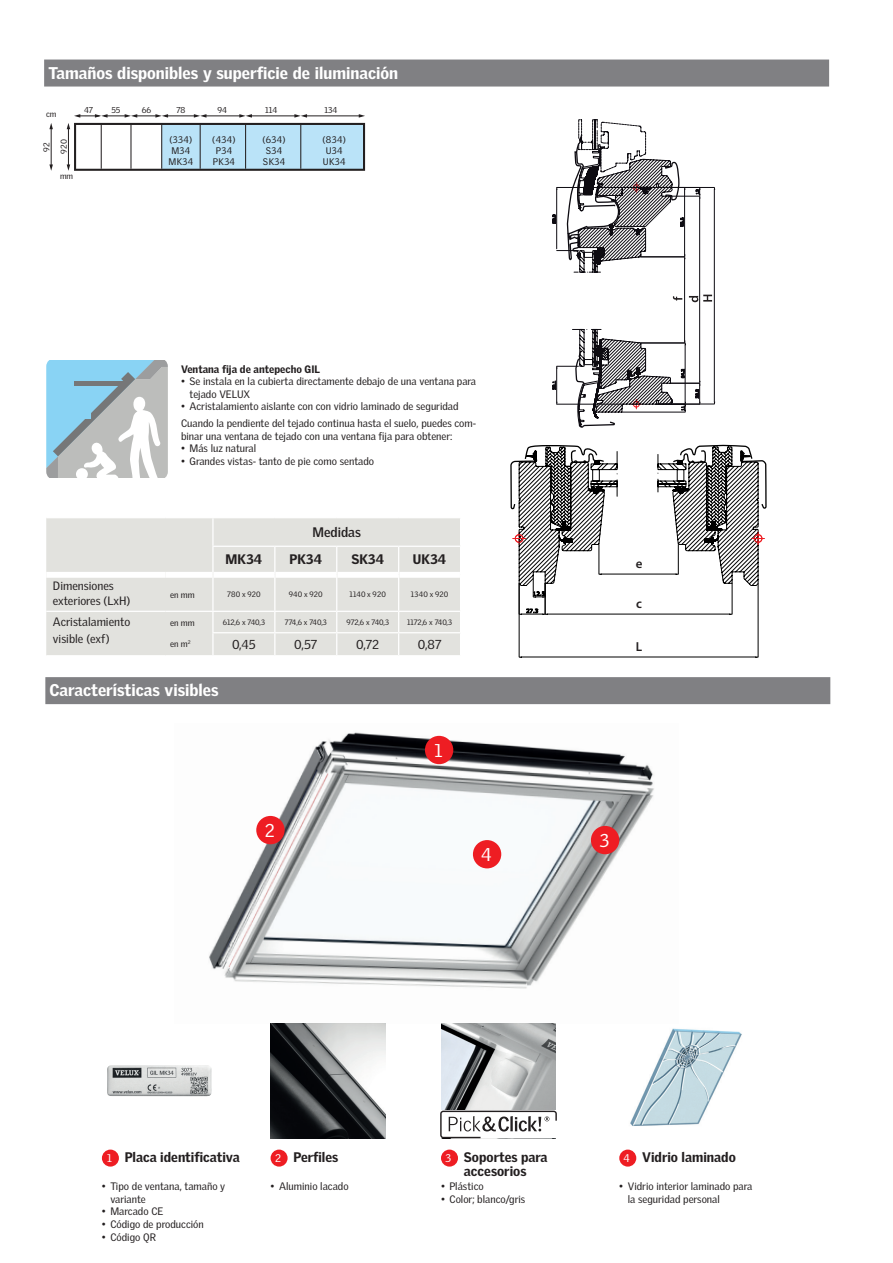
<style>
.page{position:relative;width:893px;height:1263px;background:#fff}
.page>*{position:absolute;margin:0;border:0;box-sizing:border-box;transform-origin:0 0}
.t1{font:18px "Velux Gothic";color:#fff}
.t2{font:900 16.5px "Velux Gothic";color:#fff}
.t3{font:900 13.5px "Velux Gothic";color:#231f20}
.t4{font:700 13.5px "Velux Gothic";color:#231f20}
.t5{font:600 13.05px "Myriad Pro";color:#231f20}
.t6{font:12.6px "Velux Gothic";color:#231f20}
.t7{font:11.7px/14.1px "Velux Gothic";color:#231f20}
.t8{font:10.8px "Velux Gothic";color:#fff}
.t9{font:10.5px/12.6px "Velux Gothic";color:#231f20}
.t10{font:900 10.5px "Velux Gothic";color:#231f20}
.t11{font:9.3px/11.2px "Velux Gothic";letter-spacing:.04em;color:#231f20;text-align:center}
.t12{font:8.7px "Velux Gothic";color:#231f20}
.t13{font:8.25px/17.2px "Velux Gothic";letter-spacing:-.01em;color:#231f20}
.t14{font:7.5px "Velux Gothic";letter-spacing:.01em;color:#231f20}
.s1{font-weight:400;font-size:10.8px;color:#fff}
</style>
<div class="page">
<div style="left:44px;top:60px;width:785px;height:27px;background:#808083"></div>
<svg style="left:49px;top:164px;width:4px;height:7px"></svg>
<svg style="left:49px;top:123px;width:4px;height:6px"></svg>
<hr style="left:51px;top:127px;width:1px;height:40px;background:#231f20">
<svg style="left:67px;top:114px;width:298px;height:57px"></svg>
<hr style="left:68px;top:127px;width:1px;height:40px;background:#231f20">
<svg style="left:552px;top:120px;width:163px;height:308px"></svg>
<hr style="left:519px;top:584px;width:1px;height:73px;background:#000">
<hr style="left:758px;top:584px;width:1px;height:73px;background:#000">
<hr style="left:521px;top:657px;width:235px;height:1px;background:#000">
<hr style="left:732px;top:583px;width:1px;height:31px;background:#000">
<hr style="left:547px;top:614px;width:183px;height:1px;background:#000">
<hr style="left:545px;top:583px;width:1px;height:31px;background:#000">
<svg style="left:518px;top:608px;width:30px;height:7px"></svg>
<svg style="left:510px;top:445px;width:257px;height:153px"></svg>
<div style="left:46px;top:518px;width:414px;height:137px;background:#e2e2de"></div>
<hr style="left:46px;top:611px;width:119px;height:1px;background:#fff">
<hr style="left:165px;top:611px;width:48px;height:1px;background:#fff">
<hr style="left:213px;top:611px;width:62px;height:1px;background:#fff">
<hr style="left:212px;top:612px;width:2px;height:20px;background:#fff">
<hr style="left:275px;top:611px;width:62px;height:1px;background:#fff">
<hr style="left:337px;top:611px;width:62px;height:1px;background:#fff">
<hr style="left:399px;top:611px;width:62px;height:1px;background:#fff">
<hr style="left:212px;top:632px;width:63px;height:1px;background:#fff">
<hr style="left:212px;top:633px;width:2px;height:22px;background:#fff">
<hr style="left:275px;top:632px;width:62px;height:1px;background:#fff">
<svg style="left:274px;top:612px;width:1px;height:43px"></svg>
<hr style="left:337px;top:632px;width:62px;height:1px;background:#fff">
<svg style="left:336px;top:612px;width:1px;height:43px"></svg>
<hr style="left:399px;top:632px;width:62px;height:1px;background:#fff">
<svg style="left:398px;top:612px;width:1px;height:43px"></svg>
<div style="left:46px;top:572px;width:119px;height:6px;background:#fff"></div>
<div style="left:165px;top:572px;width:47px;height:6px;background:#fff"></div>
<div style="left:214px;top:572px;width:60px;height:6px;background:#fff"></div>
<div style="left:275px;top:572px;width:61px;height:6px;background:#fff"></div>
<div style="left:337px;top:572px;width:61px;height:6px;background:#fff"></div>
<div style="left:399px;top:572px;width:61px;height:6px;background:#fff"></div>
<hr style="left:212px;top:546px;width:63px;height:1px;background:#fff">
<hr style="left:275px;top:546px;width:62px;height:1px;background:#fff">
<hr style="left:337px;top:546px;width:62px;height:1px;background:#fff">
<hr style="left:399px;top:546px;width:62px;height:1px;background:#fff">
<hr style="left:212px;top:575px;width:2px;height:36px;background:#fff">
<hr style="left:274px;top:575px;width:1px;height:36px;background:#fff">
<hr style="left:336px;top:575px;width:1px;height:36px;background:#fff">
<hr style="left:398px;top:575px;width:1px;height:36px;background:#fff">
<hr style="left:212px;top:518px;width:2px;height:28px;background:#fff">
<hr style="left:212px;top:547px;width:2px;height:28px;background:#fff">
<svg style="left:274px;top:547px;width:1px;height:28px"></svg>
<svg style="left:336px;top:547px;width:1px;height:28px"></svg>
<svg style="left:398px;top:547px;width:1px;height:28px"></svg>
<svg style="left:46px;top:360px;width:122px;height:118px;background:#b0c9d4"></svg>
<hr style="left:74px;top:381px;width:52px;height:4px;background:#767778">
<div style="left:45px;top:677px;width:785px;height:27px;background:#808083"></div>
<img style="left:630px;top:1028px;width:112px;height:98px">
<div style="left:102px;top:1149px;width:17px;height:17px;background:#ee1d23;border-radius:50%"></div>
<div style="left:271px;top:1149px;width:17px;height:17px;background:#ee1d23;border-radius:50%"></div>
<div style="left:441px;top:1149px;width:17px;height:17px;background:#ee1d23;border-radius:50%"></div>
<div style="left:619px;top:1149px;width:17px;height:17px;background:#ee1d23;border-radius:50%"></div>
<img style="left:107px;top:1065px;width:105px;height:32px">
<img style="left:271px;top:1023px;width:114px;height:115px">
<img style="left:441px;top:1023px;width:115px;height:88px">
<svg style="left:440px;top:1111px;width:117px;height:27px"></svg>
<img style="left:209px;top:732px;width:445px;height:257px">
<div style="left:425px;top:736px;width:28px;height:28px;background:#ee1d23;border-radius:50%"></div>
<div style="left:473px;top:840px;width:28px;height:28px;background:#ee1d23;border-radius:50%"></div>
<div style="left:256px;top:816px;width:29px;height:28px;background:#ee1d23;border-radius:50%"></div>
<div style="left:591px;top:826px;width:28px;height:28px;background:#ee1d23;border-radius:50%"></div>
<h2 class="t2" style="left:48px;top:62px;width:351px">Tamaños disponibles y superficie de iluminación</h2>
<p class="t13" style="left:46px;top:106px;width:12px">cm</p>
<p class="t13" style="left:38px;top:154px;width:16px;rotate:-90deg">92<br>920</p>
<p class="t13" style="left:60px;top:167px;width:14px">mm</p>
<p class="t13" style="left:84px;top:101px;width:10px">47</p>
<p class="t13" style="left:111px;top:101px;width:10px">55</p>
<p class="t13" style="left:142px;top:101px;width:11px">66</p>
<p class="t13" style="left:177px;top:101px;width:10px">78</p>
<p class="t13" style="left:218px;top:101px;width:11px">94</p>
<p class="t13" style="left:265px;top:101px;width:14px">114</p>
<p class="t13" style="left:324px;top:101px;width:15px">134</p>
<p class="t11" style="left:168px;top:134px;width:26px">(334)<br>M34<br>MK34</p>
<p class="t11" style="left:212px;top:134px;width:25px">(434)<br>P34<br>PK34</p>
<p class="t11" style="left:262px;top:134px;width:25px">(634)<br>S34<br>SK34</p>
<p class="t11" style="left:322px;top:134px;width:25px">(834)<br>U34<br>UK34</p>
<p class="t10" style="left:181px;top:362px;width:140px">Ventana fija de antepecho GIL</p>
<p class="t9" style="left:190px;top:375px;width:288px;text-indent:-9px">• Se instala en la cubierta directamente debajo de una ventana para tejado VELUX</p>
<p class="t9" style="left:181px;top:398px;width:297px;line-height:16.8px">• Acristalamiento aislante con con vidrio laminado de seguridad<br>Cuando la pendiente del tejado continua hasta el suelo, puedes com-</p>
<p class="t9" style="left:181px;top:430px;width:273px">binar una ventana de tejado con una ventana fija para obtener:</p>
<p class="t9" style="left:181px;top:442px;width:77px">• Más luz natural</p>
<p class="t9" style="left:181px;top:455px;width:195px">• Grandes vistas- tanto de pie como sentado</p>
<p class="t4" style="left:312px;top:524px;width:50px">Medidas</p>
<p class="t3" style="left:226px;top:551px;width:38px">MK34</p>
<p class="t3" style="left:289px;top:551px;width:34px">PK34</p>
<p class="t3" style="left:351px;top:551px;width:34px">SK34</p>
<p class="t3" style="left:413px;top:551px;width:35px">UK34</p>
<p class="t7" style="left:53px;top:579px;width:79px">Dimensiones exteriores (LxH)</p>
<p class="t12" style="left:170px;top:589px;width:26px">en mm</p>
<p class="t14" style="left:227px;top:590px;width:35px">780 x 920</p>
<p class="t14" style="left:289px;top:590px;width:35px">940 x 920</p>
<p class="t14" style="left:350px;top:590px;width:38px">1140 x 920</p>
<p class="t14" style="left:411px;top:590px;width:39px">1340 x 920</p>
<p class="t7" style="left:53px;top:613px;width:79px;line-height:17.7px">Acristalamiento visible (exf)</p>
<p class="t12" style="left:170px;top:617px;width:26px">en mm</p>
<p class="t14" style="left:223px;top:618px;width:44px">612,6 x 740,3</p>
<p class="t14" style="left:285px;top:618px;width:44px">774,6 x 740,3</p>
<p class="t14" style="left:346px;top:618px;width:44px">972,6 x 740,3</p>
<p class="t14" style="left:407px;top:618px;width:47px">1172,6 x 740,3</p>
<p class="t12" style="left:170px;top:639px;width:22px">en m<sup>2</sup></p>
<p class="t6" style="left:232px;top:637px;width:25px">0,45</p>
<p class="t6" style="left:294px;top:637px;width:24px">0,57</p>
<p class="t6" style="left:356px;top:637px;width:24px">0,72</p>
<p class="t6" style="left:418px;top:637px;width:25px">0,87</p>
<h2 class="t2" style="left:50px;top:680px;width:171px">Características visibles</h2>
<h1 class="t1" style="left:265px;top:820px;width:12px">2</h1>
<h1 class="t1" style="left:434px;top:740px;width:10px">1</h1>
<h1 class="t1" style="left:481px;top:844px;width:12px">4</h1>
<p class="t5" style="left:636px;top:555px;width:8px">e</p>
<p class="t5" style="left:636px;top:595px;width:7px">c</p>
<p class="t5" style="left:636px;top:638px;width:8px">L</p>
<h1 class="t1" style="left:600px;top:830px;width:11px">3</h1>
<p class="t3" style="left:107px;top:1149px;width:134px"><span class="s1">1</span> Placa identificativa</p>
<p class="t3" style="left:275px;top:1149px;width:65px"><span class="s1">2</span> Perfiles</p>
<p class="t3" style="left:446px;top:1149px;width:103px"><span class="s1">3</span> Soportes para</p>
<p class="t8" style="left:624px;top:1152px;width:8px">4</p>
<p class="t3" style="left:464px;top:1162px;width:64px">accesorios</p>
<p class="t3" style="left:642px;top:1149px;width:95px">Vidrio laminado</p>
<p class="t9" style="left:110px;top:1180px;width:116px;text-indent:-9px">• Tipo de ventana, tamaño y variante</p>
<p class="t9" style="left:102px;top:1205px;width:63px">• Marcado CE</p>
<p class="t9" style="left:102px;top:1218px;width:103px">• Código de producción</p>
<p class="t9" style="left:102px;top:1230px;width:56px">• Código QR</p>
<p class="t9" style="left:271px;top:1180px;width:80px">• Aluminio lacado</p>
<p class="t9" style="left:441px;top:1180px;width:44px">• Plástico</p>
<p class="t9" style="left:441px;top:1192px;width:86px">• Color; blanco/gris</p>
<p class="t9" style="left:628px;top:1180px;width:126px;text-indent:-9px">• Vidrio interior laminado para la seguridad personal</p>
</div>
